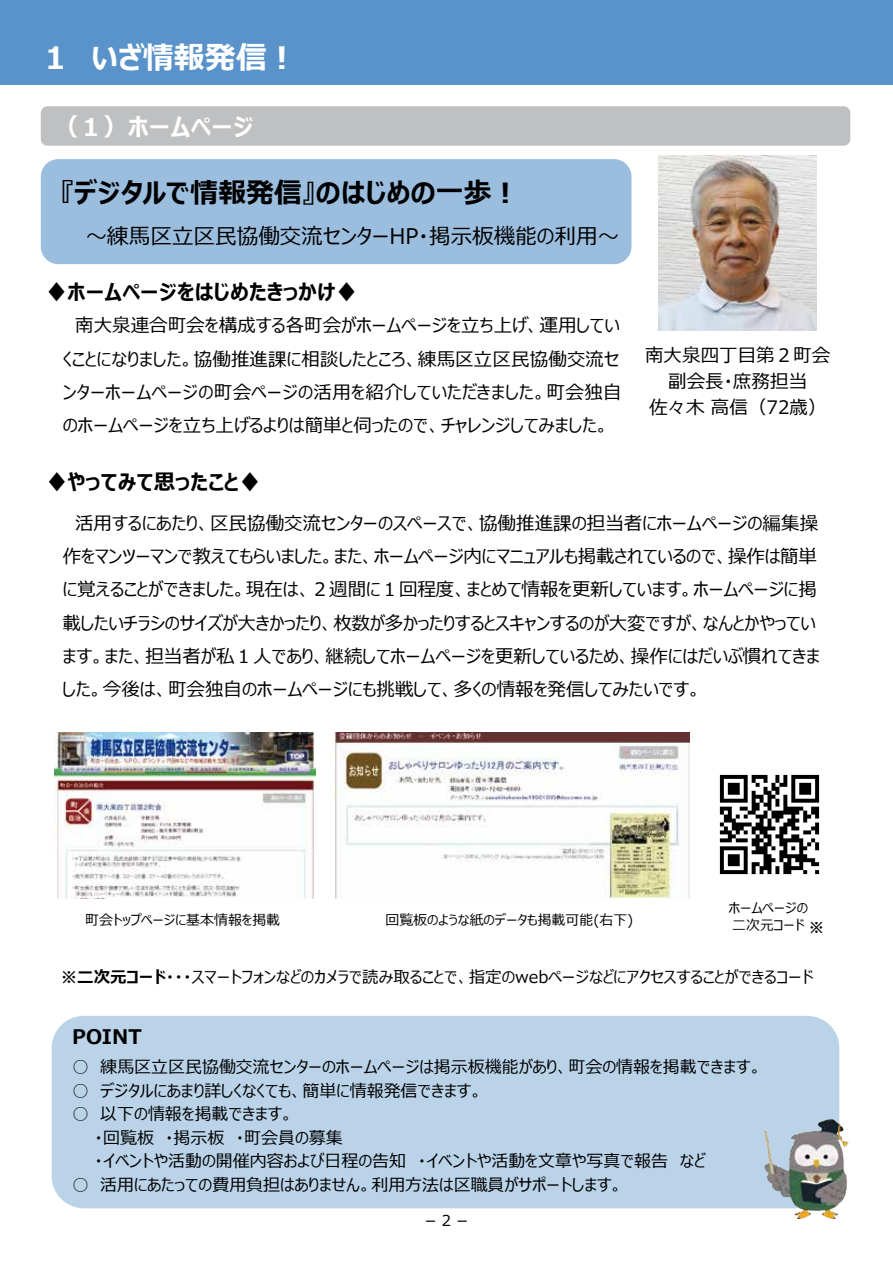
<style>
.page{position:relative;width:893px;height:1263px;background:#fff}
.page>*{position:absolute;margin:0;border:0;box-sizing:border-box;transform-origin:0 0}
.t1{font:700 30.9px "Meiryo UI";color:#fff}
.t2{font:700 27.75px "Meiryo UI";color:#000}
.t3{font:700 24.75px "Meiryo UI";color:#fff}
.t4{font:700 21.6px "Meiryo UI";color:#000}
.t5{font:21.6px "Meiryo UI";color:#000}
.t6{font:700 20.1px "Meiryo UI";color:#000}
.t7{font:18.45px/33.3px "Meiryo UI";color:#000}
.t8{font:16.95px/23.5px "Meiryo UI";color:#000}
.t9{font:16.5px "Meiryo UI";color:#000}
.t10{font:700 15.45px "Meiryo UI";color:#000}
.t11{font:15px "Meiryo UI";color:#000}
.t12{font:13.95px "Meiryo UI";color:#000}
.s1{font-weight:700}
</style>
<div class="page">
<div style="left:41px;top:159px;width:590px;height:105px;background:#9bbedf;border-radius:18px"></div>
<div style="left:0;top:0;width:893px;height:85px;background:#5993c9"></div>
<div style="left:41px;top:106px;width:809px;height:40px;background:#bfc0c1;border-radius:7px"></div>
<img style="left:55px;top:733px;width:260px;height:166px">
<div style="left:52px;top:1016px;width:787px;height:192px;background:#bad3e9;border-radius:32px"></div>
<img style="left:719px;top:774px;width:101px;height:101px">
<img style="left:335px;top:733px;width:355px;height:166px">
<img style="left:760px;top:1115px;width:89px;height:105px">
<img style="left:659px;top:156px;width:158px;height:175px">
<h1 class="t1" style="left:40px;top:36px;width:259px">１ いざ情報発信︕</h1>
<h3 class="t3" style="left:54px;top:109px;width:201px">（１）ホームページ</h3>
<h2 class="t2" style="left:61px;top:173px;width:460px">『デジタルで情報発信』のはじめの一歩︕</h2>
<p class="t5" style="left:86px;top:221px;width:535px">～練馬区立区民協働交流センターHP・掲示板機能の利用～</p>
<p class="t4" style="left:46px;top:277px;width:313px">♦ホームページをはじめたきっかけ♦</p>
<p class="t7" style="left:63px;top:310px;width:560px;text-indent:12px">南大泉連合町会を構成する各町会がホームページを立ち上げ、運用していくことになりました。協働推進課に相談したところ、練馬区立区民協働交流センターホームページの町会ページの活用を紹介していただきました。町会独自のホームページを立ち上げるよりは簡単と伺ったので、チャレンジしてみました。</p>
<p class="t4" style="left:46px;top:467px;width:216px">♦やってみて思ったこと♦</p>
<p class="t7" style="left:645px;top:343px;width:187px;line-height:26px;text-align:center">南大泉四丁目第２町会副会長・庶務担当<br>佐々木高信（72歳）</p>
<p class="t7" style="left:63px;top:507px;width:759px;text-indent:13px">活用するにあたり、区民協働交流センターのスペースで、協働推進課の担当者にホームページの編集操作をマンツーマンで教えてもらいました。また、ホームページ内にマニュアルも掲載されているので、操作は簡単に覚えることができました。現在は、２週間に１回程度、まとめて情報を更新しています。ホームページに掲載したいチラシのサイズが大きかったり、枚数が多かったりするとスキャンするのが大変ですが、なんとかやっています。また、担当者が私１人であり、継続してホームページを更新しているため、操作にはだいぶ慣れてきました。今後は、町会独自のホームページにも挑戦して、多くの情報を発信してみたいです。</p>
<p class="t12" style="left:85px;top:910px;width:197px">町会トップページに基本情報を掲載</p>
<p class="t12" style="left:729px;top:899px;width:81px">ホームページの</p>
<p class="t12" style="left:386px;top:910px;width:249px">回覧板のような紙のデータも掲載可能(右下)</p>
<p class="t12" style="left:732px;top:915px;width:74px">二次元コード</p>
<p class="t10" style="left:809px;top:917px;width:17px">※</p>
<p class="t9" style="left:61px;top:966px;width:754px"><span class="s1">※二次元コード・・・</span>スマートフォンなどのカメラで読み取ることで、指定のwebページなどにアクセスすることができるコード</p>
<p class="t6" style="left:72px;top:1022px;width:71px">POINT</p>
<p class="t8" style="left:72px;top:1056px;width:691px">○ 練馬区立区民協働交流センターのホームページは掲示板機能があり、町会の情報を掲載できます。</p>
<p class="t8" style="left:72px;top:1080px;width:412px">○ デジタルにあまり詳しくなくても、簡単に情報発信できます。</p>
<p class="t8" style="left:95px;top:1103px;width:612px;text-indent:-22px">○ 以下の情報を掲載できます。<br>・回覧板 ・掲示板 ・町会員の募集<br>・イベントや活動の開催内容および日程の告知 ・イベントや活動を文章や写真で報告 など</p>
<p class="t8" style="left:72px;top:1173px;width:552px">○ 活用にあたっての費用負担はありません。利用方法は区職員がサポートします。</p>
<p class="t11" style="left:423px;top:1210px;width:48px">－2－</p>
</div>
